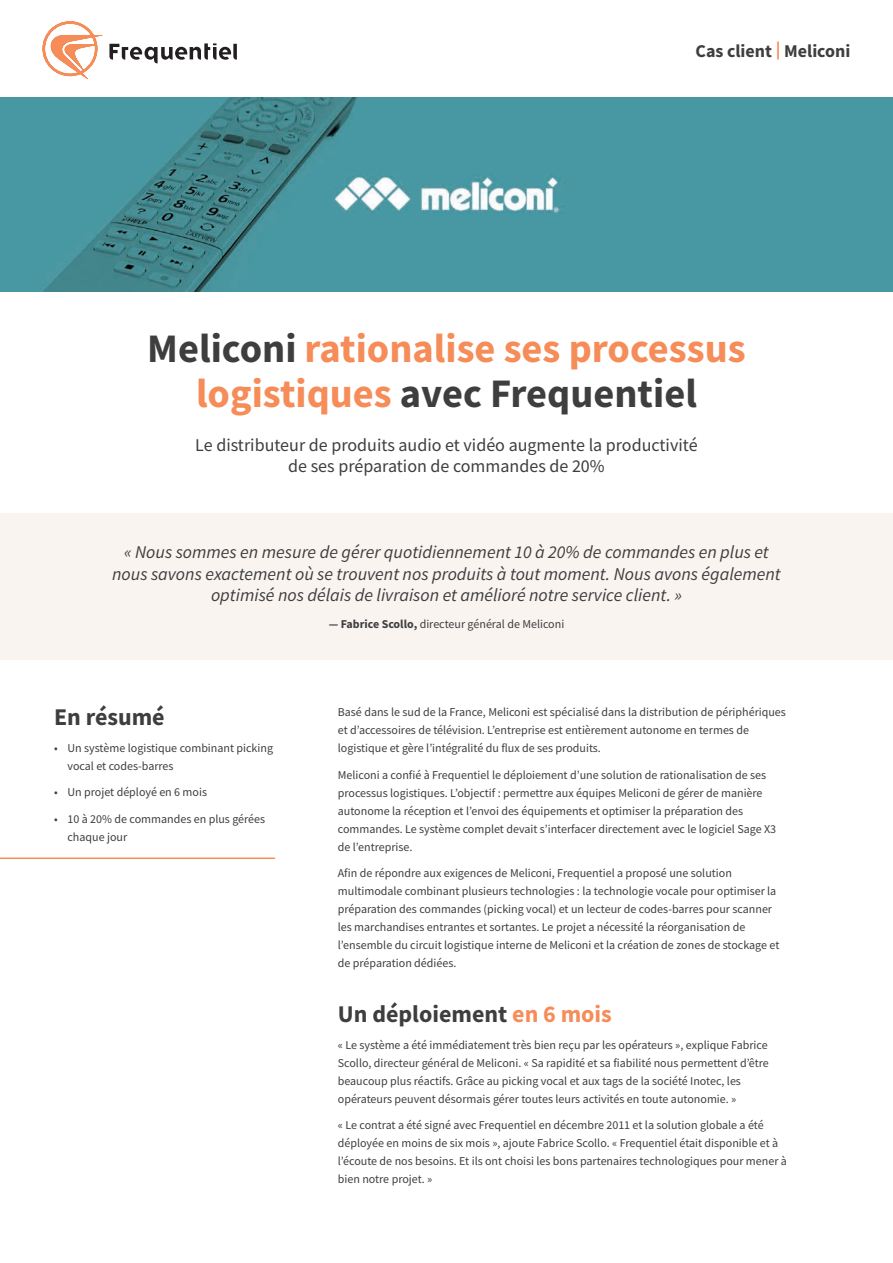
<style>
.page{position:relative;width:893px;height:1263px;background:#fff}
.page>*{position:absolute;margin:0;border:0;box-sizing:border-box;transform-origin:0 0}
.t1{font:700 40.5px/45px "Source Sans Pro";color:#f68c58;text-align:center}
.t2{font:700 24px "Source Sans Pro";color:#3e3e3f}
.t3{font:italic 18px/21.6px "Source Sans Pro";color:#3e3e3f;text-align:center}
.t4{font:18px/21.6px "Source Sans Pro";color:#3e3e3f;text-align:center}
.t5{font:700 18px "Source Sans Pro";color:#3e3e3f}
.t6{font:12px/18px "Source Sans Pro";color:#3e3e3f}
.s1{color:#f68c58}
.s2{color:#3e3e3f}
.s3{font-weight:700}
</style>
<div class="page">
<img style="left:0;top:98px;width:893px;height:193px">
<svg style="left:109px;top:43px;width:128px;height:20px"></svg>
<svg style="left:43px;top:21px;width:59px;height:58px"></svg>
<hr style="left:0;top:857px;width:275px;height:2px;background:#f68c58">
<div style="left:0;top:513px;width:893px;height:147px;background:#faf4f1"></div>
<h3 class="t5" style="left:695px;top:39px;width:156px">Cas client <span class="s1">|</span> Meliconi</h3>
<h1 class="t1" style="left:147px;top:326px;width:600px"><span class="s2">Meliconi</span> rationalise ses processus logistiques <span class="s2">avec Frequentiel</span></h1>
<h3 class="t4" style="left:195px;top:434px;width:504px">Le distributeur de produits audio et vidéo augmente la productivité de ses préparation de commandes de 20%</h3>
<h3 class="t3" style="left:112px;top:541px;width:670px">« Nous sommes en mesure de gérer quotidiennement 10 à 20% de commandes en plus et nous savons exactement où se trouvent nos produits à tout moment. Nous avons également optimisé nos délais de livraison et amélioré notre service client. »</h3>
<p class="t6" style="left:329px;top:615px;width:237px"><span class="s3">— Fabrice Scollo,</span> directeur général de Meliconi</p>
<h2 class="t2" style="left:54px;top:701px;width:112px">En résumé</h2>
<p class="t6" style="left:68px;top:738px;width:207px;text-indent:-14px">• Un système logistique combinant picking vocal et codes-barres</p>
<p class="t6" style="left:54px;top:783px;width:155px">• Un projet déployé en 6 mois</p>
<p class="t6" style="left:68px;top:809px;width:199px;text-indent:-14px">• 10 à 20% de commandes en plus gérées chaque jour</p>
<p class="t6" style="left:338px;top:703px;width:450px">Basé dans le sud de la France, Meliconi est spécialisé dans la distribution de périphériques et d’accessoires de télévision. L’entreprise est entièrement autonome en termes de logistique et gère l’intégralité du flux de ses produits.</p>
<p class="t6" style="left:338px;top:765px;width:440px">Meliconi a confié à Frequentiel le déploiement d’une solution de rationalisation de ses processus logistiques. L’objectif : permettre aux équipes Meliconi de gérer de manière autonome la réception et l’envoi des équipements et optimiser la préparation des commandes. Le système complet devait s’interfacer directement avec le logiciel Sage X3 de l’entreprise.</p>
<p class="t6" style="left:338px;top:864px;width:443px">Afin de répondre aux exigences de Meliconi, Frequentiel a proposé une solution multimodale combinant plusieurs technologies : la technologie vocale pour optimiser la préparation des commandes (picking vocal) et un lecteur de codes-barres pour scanner les marchandises entrantes et sortantes. Le projet a nécessité la réorganisation de l’ensemble du circuit logistique interne de Meliconi et la création de zones de stockage et de préparation dédiées.</p>
<h2 class="t2" style="left:338px;top:998px;width:275px">Un déploiement <span class="s1">en 6 mois</span></h2>
<p class="t6" style="left:338px;top:1036px;width:432px">« Le système a été immédiatement très bien reçu par les opérateurs », explique Fabrice Scollo, directeur général de Meliconi. « Sa rapidité et sa fiabilité nous permettent d’être beaucoup plus réactifs. Grâce au picking vocal et aux tags de la société Inotec, les opérateurs peuvent désormais gérer toutes leurs activités en toute autonomie. »</p>
<p class="t6" style="left:338px;top:1116px;width:451px">« Le contrat a été signé avec Frequentiel en décembre 2011 et la solution globale a été déployée en moins de six mois », ajoute Fabrice Scollo. « Frequentiel était disponible et à l’écoute de nos besoins. Et ils ont choisi les bons partenaires technologiques pour mener à bien notre projet. »</p>
</div>
